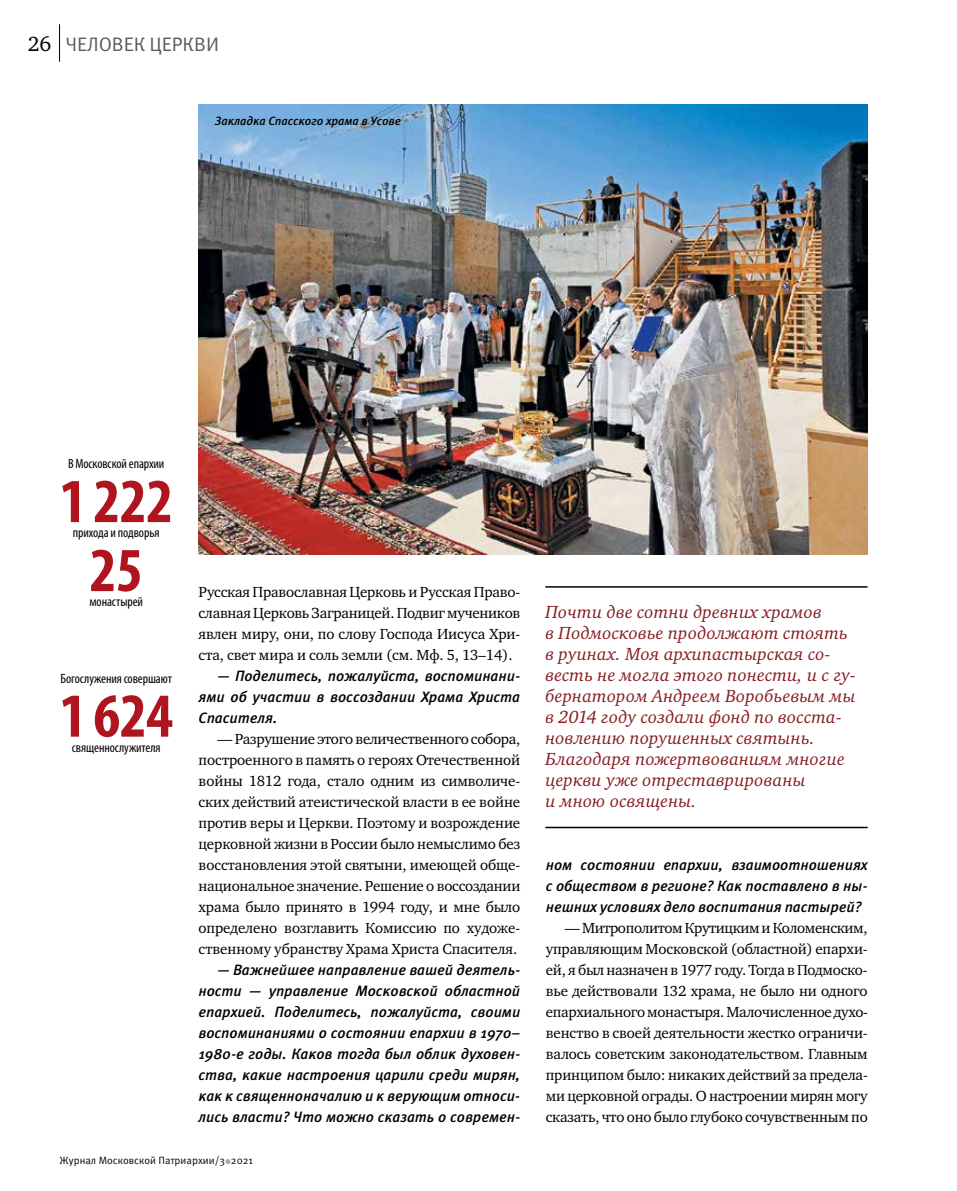
<style>
.page{position:relative;width:957px;height:1191px;background:#fff}
.page>*{position:absolute;margin:0;border:0;box-sizing:border-box;transform-origin:0 0}
.t1{font:700 condensed 63px "Myriad Pro";letter-spacing:-.005em;color:#b0151f}
.t2{font:19.5px "Meta Pro";letter-spacing:-.005em;color:#58595b}
.t3{font:italic 18px/21px "Charter ITC";letter-spacing:.01em;color:#861c20}
.t4{font:15px/21px "Charter ITC";letter-spacing:-.005em;color:#000;text-align:justify}
.t5{font:italic 500 15px/21px "Meta Pro";letter-spacing:-.005em;color:#000;text-align:justify}
.t6{font:condensed 13.5px "Myriad Pro";letter-spacing:-.005em;color:#000}
.t7{font:italic 500 12px "Meta Pro";letter-spacing:-.005em;color:#000}
.t8{font:10.5px "Meta Pro";color:#000}
.s1{font-family:"Charter ITC";font-size:21px;color:#000}
</style>
<div class="page">
<hr style="left:59px;top:24px;width:1px;height:38px;background:#000">
<svg style="left:225px;top:1159px;width:5px;height:5px"></svg>
<hr style="left:545px;top:586px;width:322px;height:1px;background:#000">
<hr style="left:545px;top:826px;width:322px;height:2px;background:#000">
<img style="left:198px;top:105px;width:669px;height:450px">
<h2 class="t2" style="left:28px;top:32px;width:193px"><span class="s1">26</span> ЧЕЛОВЕК ЦЕРКВИ</h2>
<p class="t7" style="left:215px;top:113px;width:188px">Закладка Спасского храма в Усове</p>
<p class="t6" style="left:68px;top:455px;width:98px">В Московской епархии</p>
<h1 class="t1" style="left:60px;top:462px;width:115px">1 222</h1>
<p class="t6" style="left:73px;top:524px;width:88px">прихода и подворья</p>
<h1 class="t1" style="left:90px;top:531px;width:55px">25</h1>
<p class="t6" style="left:89px;top:593px;width:55px">монастырей</p>
<p class="t6" style="left:61px;top:670px;width:113px">Богослужения совершают</p>
<h1 class="t1" style="left:60px;top:676px;width:115px">1 624</h1>
<p class="t6" style="left:72px;top:739px;width:90px">священнослужителя</p>
<p class="t4" style="left:198px;top:581px;width:323px">Русская Православная Церковь и Русская Право&shy;славная Церковь Заграницей. Подвиг мучеников явлен миру, они, по слову Господа Иисуса Хри&shy;ста, свет мира и соль земли (см. Мф. 5, 13–14).</p>
<p class="t5" style="left:198px;top:666px;width:323px;text-indent:19px">— Поделитесь, пожалуйста, воспоминани&shy;ями об участии в воссоздании Храма Христа Спасителя.</p>
<p class="t4" style="left:198px;top:728px;width:323px;text-indent:19px">— Разрушение этого величественного собора, построенного в память о героях Отечественной войны 1812 года, стало одним из символиче&shy;ских действий атеистической власти в ее войне против веры и Церкви. Поэтому и возрождение церковной жизни в России было немыслимо без восстановления этой святыни, имеющей обще&shy;национальное значение. Решение о воссоздании храма было принято в 1994 году, и мне было определено возглавить Комиссию по художе&shy;ственному убранству Храма Христа Спасителя.</p>
<p class="t5" style="left:198px;top:960px;width:323px;text-indent:19px">— Важнейшее направление вашей деятель&shy;ности — управление Московской областной епархией. Поделитесь, пожалуйста, своими воспоминаниями о состоянии епархии в 1970– 1980-е годы. Каков тогда был облик духовен&shy;ства, какие настроения царили среди мирян, как к священноначалию и к верующим относи&shy;лись власти? Что можно сказать о современ-</p>
<p class="t8" style="left:60px;top:1153px;width:195px">Журнал Московской Патриархии/3 2021</p>
<p class="t3" style="left:545px;top:601px;width:312px">Почти две сотни древних храмов<br>в Подмосковье продолжают стоять в руинах. Моя архипастырская со&shy;весть не могла этого понести, и с гу&shy;бернатором Андреем Воробьевым мы в 2014 году создали фонд по восста&shy;новлению порушенных святынь.<br>Благодаря пожертвованиям многие церкви уже отреставрированы<br>и мною освящены.</p>
<p class="t5" style="left:546px;top:855px;width:323px">ном состоянии епархии, взаимоотношениях с обществом в регионе? Как поставлено в ны&shy;нешних условиях дело воспитания пастырей?</p>
<p class="t4" style="left:546px;top:917px;width:323px;text-indent:19px">— Митрополитом Крутицким и Коломенским, управляющим Московской (областной) епархи&shy;ей, я был назначен в 1977 году. Тогда в Подмоско&shy;вье действовали 132 храма, не было ни одного епархиального монастыря. Малочисленное духо&shy;венство в своей деятельности жестко ограничи&shy;валось советским законодательством. Главным принципом было: никаких действий за предела&shy;ми церковной ограды. О настроении мирян могу сказать, что оно было глубоко сочувственным по</p>
</div>
